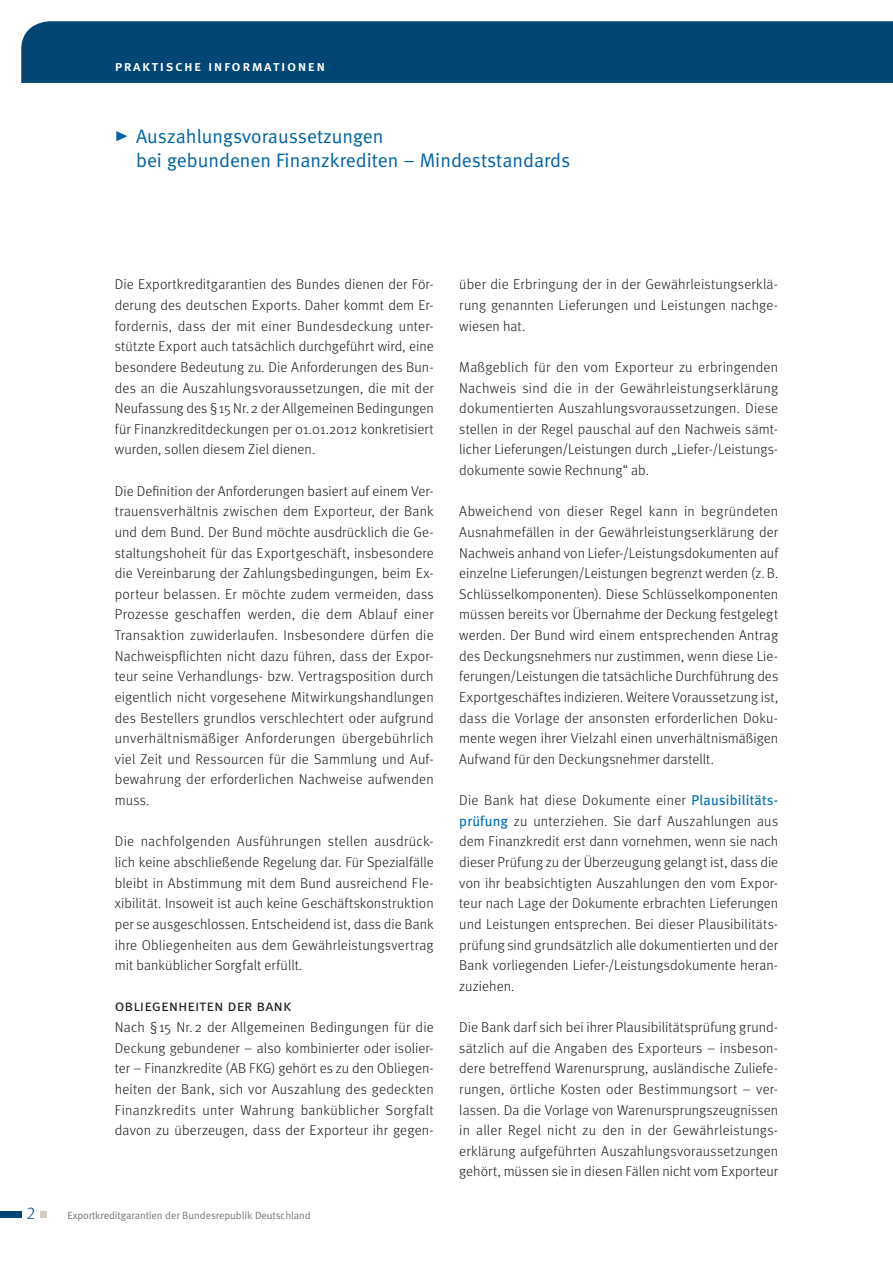
<style>
.page{position:relative;width:893px;height:1263px;background:#fff}
.page>*{position:absolute;margin:0;border:0;box-sizing:border-box;transform-origin:0 0}
._2017_INNEN_Titel{font:19.5px "Meta Normal";color:#0063a4}
.t1{font:17.25px "Meta Light LF";color:#004775}
.Merkbl_Head_2{font:15.75px "Meta Normal Caps";color:#1a1a18}
._2017_INNEN_Kategori{font:14.7px "Meta Medium Caps";letter-spacing:.1em;color:#fff}
.Merkbl_Fließtext-201{font:300 14.25px/20.7px "Meta";letter-spacing:.005em;color:#1a1a18;text-align:justify}
.t2{font:10.5px "Meta Normal";letter-spacing:-.005em;color:#7a766d}
.s1{font-weight:400;color:#006db1}
</style>
<div class="page">
<div style="left:0;top:1211px;width:21px;height:7px;background:#004775"></div>
<div style="left:40px;top:1211px;width:7px;height:7px;background:#d5cfc2"></div>
<div style="left:21px;top:21px;width:872px;height:62px;background:#004775"></div>
<svg style="left:116px;top:131px;width:11px;height:10px"></svg>
<p class="_2017_INNEN_Kategori" style="left:115px;top:57px;width:212px">praktische informationen</p>
<p class="_2017_INNEN_Titel" style="left:136px;top:125px;width:249px">Auszahlungsvoraussetzungen</p>
<p class="_2017_INNEN_Titel" style="left:136px;top:149px;width:436px">bei gebundenen Finanzkrediten – Mindeststandards</p>
<p class="Merkbl_Fließtext-201" style="left:115px;top:274px;width:320px">Die Exportkreditgarantien des Bundes dienen der För&shy;derung des deutschen Exports. Daher kommt dem Er&shy;fordernis, dass der mit einer Bundesdeckung unter&shy;stützte Export auch tatsächlich durchgeführt wird, eine besondere Bedeutung zu. Die Anforderungen des Bun&shy;des an die Auszahlungsvoraussetzungen, die mit der Neufassung des §15 Nr.2 der Allgemeinen Bedingungen für Finanzkreditdeckungen per 01.01.2012 konkretisiert wurden, sollen diesem Ziel dienen.</p>
<p class="Merkbl_Fließtext-201" style="left:115px;top:480px;width:320px">Die Definition der Anforderungen basiert auf einem Ver&shy;trauensverhältnis zwischen dem Exporteur, der Bank und dem Bund. Der Bund möchte ausdrücklich die Ge&shy;staltungshoheit für das Exportgeschäft, insbesondere die Vereinbarung der Zahlungsbedingungen, beim Ex&shy;porteur belassen. Er möchte zudem vermeiden, dass Prozesse geschaffen werden, die dem Ablauf einer Transaktion zuwiderlaufen. Insbesondere dürfen die Nachweispflichten nicht dazu führen, dass der Expor&shy;teur seine Verhandlungs- bzw. Vertragsposition durch eigentlich nicht vorgesehene Mitwirkungshandlungen des Bestellers grundlos verschlechtert oder aufgrund unverhältnismäßiger Anforderungen übergebührlich viel Zeit und Ressourcen für die Sammlung und Auf&shy;bewahrung der erforderlichen Nachweise aufwenden muss.</p>
<p class="Merkbl_Fließtext-201" style="left:115px;top:831px;width:320px">Die nachfolgenden Ausführungen stellen ausdrück&shy;lich keine abschließende Regelung dar. Für Spezialfälle bleibt in Abstimmung mit dem Bund ausreichend Fle&shy;xibilität. Insoweit ist auch keine Geschäftskonstruktion per se ausgeschlossen. Entscheidend ist, dass die Bank ihre Obliegenheiten aus dem Gewährleistungsvertrag mit banküblicher Sorgfalt erfüllt.</p>
<p class="Merkbl_Head_2" style="left:115px;top:997px;width:178px">obliegenheiten der bank</p>
<p class="Merkbl_Fließtext-201" style="left:115px;top:1016px;width:320px">Nach § 15 Nr. 2 der Allgemeinen Bedingungen für die Deckung gebundener – also kombinierter oder isolier&shy;ter – Finanzkredite (AB FKG) gehört es zu den Obliegen&shy;heiten der Bank, sich vor Auszahlung des gedeckten Finanzkredits unter Wahrung banküblicher Sorgfalt davon zu überzeugen, dass der Exporteur ihr gegen-</p>
<p class="t1" style="left:26px;top:1203px;width:10px">2</p>
<p class="t2" style="left:67px;top:1209px;width:245px">Exportkreditgarantien der Bundesrepublik Deutschland</p>
<p class="Merkbl_Fließtext-201" style="left:459px;top:274px;width:320px">über die Erbringung der in der Gewährleistungserklä&shy;rung genannten Lieferungen und Leistungen nachge&shy;wiesen hat.</p>
<p class="Merkbl_Fließtext-201" style="left:459px;top:356px;width:320px">Maßgeblich für den vom Exporteur zu erbringenden Nachweis sind die in der Gewährleistungserklärung dokumentierten Auszahlungsvoraussetzungen. Diese stellen in der Regel pauschal auf den Nachweis sämt&shy;licher Lieferungen/Leistungen durch „Liefer-/Leistungs&shy;dokumente sowie Rechnung“ ab.</p>
<p class="Merkbl_Fließtext-201" style="left:459px;top:501px;width:320px">Abweichend von dieser Regel kann in begründeten Ausnahmefällen in der Gewährleistungserklärung der Nachweis anhand von Liefer-/Leistungsdokumenten auf einzelne Lieferungen/Leistungen begrenzt werden (z.B.<br>Schlüsselkomponenten). Diese Schlüsselkomponenten müssen bereits vor Übernahme der Deckung festgelegt werden. Der Bund wird einem entsprechenden Antrag des Deckungsnehmers nur zustimmen, wenn diese Lie&shy;ferungen/Leistungen die tatsächliche Durchführung des Exportgeschäftes indizieren. Weitere Voraussetzung ist, dass die Vorlage der ansonsten erforderlichen Doku&shy;mente wegen ihrer Vielzahl einen unverhältnismäßigen Aufwand für den Deckungsnehmer darstellt.</p>
<p class="Merkbl_Fließtext-201" style="left:459px;top:790px;width:320px">Die Bank hat diese Dokumente einer <span class="s1">Plausibilitäts&shy;prüfung</span> zu unterziehen. Sie darf Auszahlungen aus dem Finanzkredit erst dann vornehmen, wenn sie nach dieser Prüfung zu der Überzeugung gelangt ist, dass die von ihr beabsichtigten Auszahlungen den vom Expor&shy;teur nach Lage der Dokumente erbrachten Lieferungen und Leistungen entsprechen. Bei dieser Plausibilitäts&shy;prüfung sind grundsätzlich alle dokumentierten und der Bank vorliegenden Liefer-/Leistungsdokumente heran&shy;zuziehen.</p>
<p class="Merkbl_Fließtext-201" style="left:459px;top:1016px;width:320px">Die Bank darf sich bei ihrer Plausibilitätsprüfung grund&shy;sätzlich auf die Angaben des Exporteurs – insbeson&shy;dere betreffend Warenursprung, ausländische Zuliefe&shy;rungen, örtliche Kosten oder Bestimmungsort – ver&shy;lassen. Da die Vorlage von Warenursprungszeugnissen in aller Regel nicht zu den in der Gewährleistungs&shy;erklärung aufgeführten Auszahlungsvoraussetzungen gehört, müssen sie in diesen Fällen nicht vom Exporteur</p>
</div>
